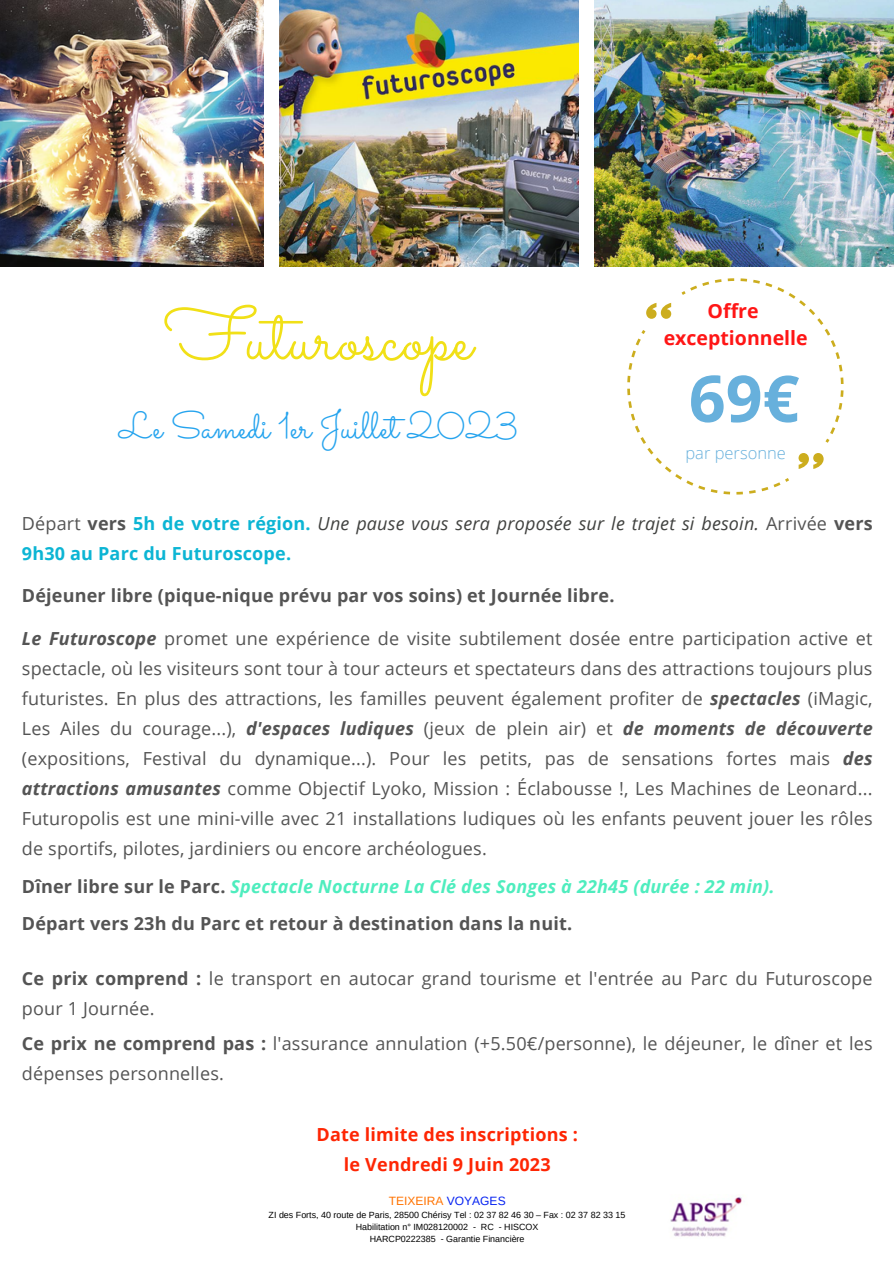
<style>
.page{position:relative;width:894px;height:1264px;background:#fff}
.page>*{position:absolute;margin:0;border:0;box-sizing:border-box;transform-origin:0 0}
.t1{font:75px "Sacramento";color:#f1e017}
.t2{font:700 64.5px "Open Sans";color:#67b0dc}
.t3{font:37.5px "Sacramento";color:#26a4ee}
.t4{font:700 19.5px "Open Sans";color:#ff1616}
.t5{font:18px/30px "Open Sans";letter-spacing:.01em;color:#545454}
.t6{font:700 18px "Open Sans";letter-spacing:.01em;color:#545454}
.t7{font:italic 18px/30px "Open Sans";letter-spacing:.01em;color:#414240}
.t8{font:italic 700 18px "Open Sans";letter-spacing:.01em;color:#4eedbe}
.t9{font:700 18px "Open Sans";letter-spacing:.01em;color:#fe2604}
.t10{font:300 16.5px "Open Sans";color:#67b0dc}
.t11{font:12px "Arimo";color:#ff7300}
.t12{font:9px "Arimo";color:#000}
.s1{font-style:normal;color:#545454}
.s2{font-weight:700;font-style:normal;color:#545454}
.s3{font-weight:700;font-style:normal;color:#0cb5d4}
.s4{font-weight:700;font-style:italic}
.s5{font-weight:700}
.s6{color:#0622f1}
</style>
<div class="page">
<img style="left:279px;top:0;width:299px;height:267px">
<img style="left:0;top:0;width:263px;height:267px">
<img style="left:594px;top:0;width:299px;height:267px">
<svg style="left:627px;top:278px;width:216px;height:216px"></svg>
<img style="left:670px;top:1197px;width:72px;height:40px">
<p class="t1" style="left:164px;top:289px;width:309px">Futuroscope</p>
<p class="t3" style="left:119px;top:403px;width:400px">Le Samedi 1er Juillet 2023</p>
<p class="t4" style="left:707px;top:297px;width:53px">Offre</p>
<p class="t4" style="left:663px;top:324px;width:145px">exceptionnelle</p>
<p class="t2" style="left:688px;top:353px;width:112px">69€</p>
<p class="t10" style="left:685px;top:441px;width:102px">par personne</p>
<p class="t7" style="left:22px;top:507px;width:852px"><span class="s1">Départ</span> <span class="s2">vers</span> <span class="s3">5h de votre région.</span> Une pause vous sera proposée sur le trajet si besoin. <span class="s1">Arrivée</span> <span class="s2">vers<br></span><span class="s3">9h30 au Parc du Futuroscope.</span></p>
<p class="t6" style="left:22px;top:583px;width:594px">Déjeuner libre (pique-nique prévu par vos soins) et Journée libre.</p>
<p class="t5" style="left:22px;top:623px;width:852px;text-align:justify"><span class="s4">Le Futuroscope</span> promet une expérience de visite subtilement dosée entre participation active et spectacle, où les visiteurs sont tour à tour acteurs et spectateurs dans des attractions toujours plus futuristes. En plus des attractions, les familles peuvent également profiter de <span class="s4">spectacles</span> (iMagic, Les Ailes du courage...), <span class="s4">d'espaces ludiques</span> (jeux de plein air) et <span class="s4">de moments de découverte </span>(expositions, Festival du dynamique...). Pour les petits, pas de sensations fortes mais <span class="s4">des attractions amusantes</span> comme Objectif Lyoko, Mission : Éclabousse !, Les Machines de Leonard...<br>Futuropolis est une mini-ville avec 21 installations ludiques où les enfants peuvent jouer les rôles de sportifs, pilotes, jardiniers ou encore archéologues.</p>
<p class="t8" style="left:22px;top:873px;width:753px"><span class="s1">Dîner libre sur le Parc.</span> Spectacle Nocturne La Clé des Songes à 22h45 (durée : 22 min).</p>
<p class="t6" style="left:22px;top:911px;width:551px">Départ vers 23h du Parc et retour à destination dans la nuit.</p>
<p class="t5" style="left:22px;top:963px;width:851px"><span class="s5">Ce prix comprend :</span> le transport en autocar grand tourisme et l'entrée au Parc du Futuroscope pour 1 Journée.</p>
<p class="t5" style="left:22px;top:1028px;width:852px"><span class="s5">Ce prix ne comprend pas :</span> l'assurance annulation (+5.50€/personne), le déjeuner, le dîner et les dépenses personnelles.</p>
<p class="t9" style="left:316px;top:1121px;width:263px">Date limite des inscriptions :</p>
<p class="t9" style="left:344px;top:1151px;width:208px">le Vendredi 9 Juin 2023</p>
<p class="t11" style="left:388px;top:1193px;width:118px">TEIXEIRA <span class="s6">VOYAGES</span></p>
<p class="t12" style="left:268px;top:1209px;width:358px">ZI des Forts, 40 route de Paris, 28500 Chérisy Tel : 02 37 82 46 30 – Fax : 02 37 82 33 15</p>
<p class="t12" style="left:355px;top:1221px;width:184px">Habilitation n° IM028120002 - RC - HISCOX</p>
<p class="t12" style="left:369px;top:1233px;width:156px">HARCP0222385 - Garantie Financière</p>
</div>
